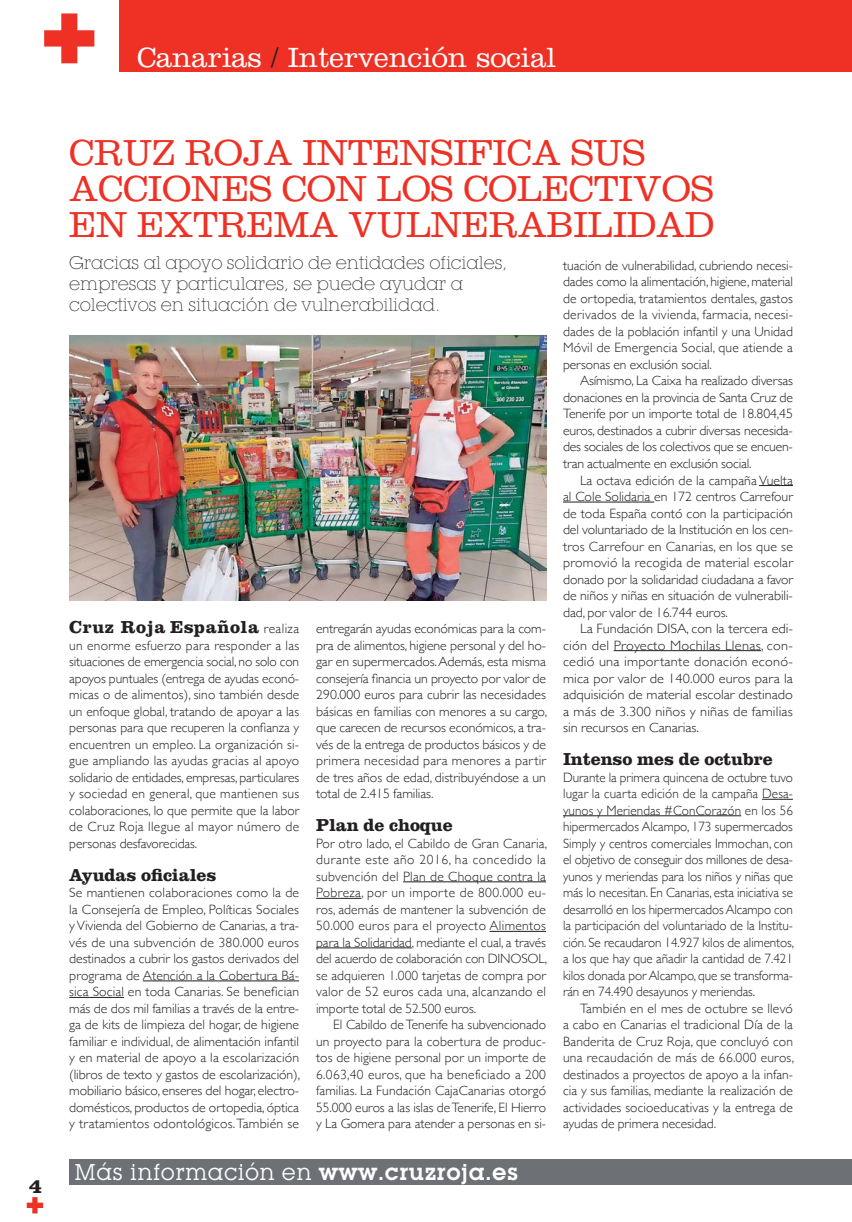
<style>
.page{position:relative;width:852px;height:1222px;background:#fff}
.page>*{position:absolute;margin:0;border:0;box-sizing:border-box;transform-origin:0 0}
.t1{font:300 37.5px/36px "Clarendon";letter-spacing:-.005em;color:#ee3124}
.t2{font:300 28.8px "Clarendon";color:#fff}
.t3{font:22.5px "Lubalin Graph IT Cby BT";letter-spacing:.02em;color:#fff}
.t4{font:700 21px "Clarendon";color:#231f20}
.t5{font:300 18px/21px "Lubalin Graph IT Cby BT Xtra";letter-spacing:-.005em;color:#231f20}
.t6{font:700 18px "Clarendon";letter-spacing:-.005em;color:#231f20}
.t7{font:700 18px "Clarendon";letter-spacing:.03em;color:#231f20}
.t8{font:300 13.5px/16.5px "Gill Sans";letter-spacing:-.005em;color:#231f20;text-align:justify}
.t9{font:300 13.5px/16.5px "Gill Sans";letter-spacing:-.005em;color:#231f20;text-align:justify;scale:1.06 1}
.s1{color:#231f20}
.s2{font-family:"Gill Sans";font-weight:300;font-size:13.5px}
.s3{font-weight:600}
</style>
<div class="page">
<svg style="left:27px;top:1197px;width:16px;height:16px"></svg>
<div style="left:119px;top:0;width:732px;height:72px;background:#ee3124"></div>
<svg style="left:44px;top:13px;width:50px;height:50px"></svg>
<div style="left:69px;top:1159px;width:782px;height:25px;background:#6d7075"></div>
<hr style="left:143px;top:980px;width:156px;height:1px;background:#231f20">
<hr style="left:69px;top:996px;width:55px;height:1px;background:#231f20">
<hr style="left:403px;top:881px;width:142px;height:1px;background:#231f20">
<hr style="left:316px;top:897px;width:45px;height:1px;background:#231f20">
<hr style="left:489px;top:930px;width:56px;height:1px;background:#231f20">
<hr style="left:316px;top:947px;width:95px;height:1px;background:#231f20">
<hr style="left:758px;top:485px;width:34px;height:1px;background:#231f20">
<hr style="left:562px;top:501px;width:91px;height:1px;background:#231f20">
<hr style="left:613px;top:650px;width:147px;height:1px;background:#231f20">
<hr style="left:761px;top:798px;width:31px;height:1px;background:#231f20">
<hr style="left:562px;top:815px;width:178px;height:1px;background:#231f20">
<img style="left:69px;top:336px;width:476px;height:264px">
<h2 class="t2" style="left:137px;top:46px;width:420px">Canarias <span class="s1">/</span> Intervención social</h2>
<h3 class="t4" style="left:29px;top:1177px;width:14px">4</h3>
<h1 class="t1" style="left:69px;top:137px;width:646px">CRUZ ROJA INTENSIFICA SUS<br>ACCIONES CON LOS COLECTIVOS<br>EN EXTREMA VULNERABILIDAD</h1>
<h3 class="t5" style="left:69px;top:254px;width:439px">Gracias al apoyo solidario de entidades oficiales, empresas y particulares, se puede ayudar a colectivos en situación de vulnerabilidad.</h3>
<h3 class="t7" style="left:69px;top:620px;width:231px">Cruz Roja Española <span class="s2">realiza</span></h3>
<p class="t8" style="left:69px;top:636px;width:231px">un enorme esfuerzo para responder a las situaciones de emergencia social, no solo con apoyos puntuales (entrega de ayudas econó&shy;micas o de alimentos), sino también desde un enfoque global, tratando de apoyar a las personas para que recuperen la confianza y encuentren un empleo. La organización si&shy;gue ampliando las ayudas gracias al apoyo solidario de entidades, empresas, particulares y sociedad en general, que mantienen sus colaboraciones, lo que permite que la labor de Cruz Roja llegue al mayor número de personas desfavorecidas.</p>
<h3 class="t6" style="left:69px;top:867px;width:149px">Ayudas oficiales</h3>
<p class="t8" style="left:69px;top:884px;width:232px">Se mantienen colaboraciones como la de la Consejería de Empleo, Políticas Sociales y Vivienda del Gobierno de Canarias, a tra&shy;vés de una subvención de 380.000 euros destinados a cubrir los gastos derivados del programa de Atención a la Cobertura Bá&shy;sica Social en toda Canarias. Se benefician más de dos mil familias a través de la entre&shy;ga de kits de limpieza del hogar, de higiene familiar e individual, de alimentación infantil y en material de apoyo a la escolarización (libros de texto y gastos de escolarización), mobiliario básico, enseres del hogar, electro&shy;domésticos, productos de ortopedia, óptica y tratamientos odontológicos. También se</p>
<p class="t8" style="left:316px;top:620px;width:232px">entregarán ayudas económicas para la com&shy;pra de alimentos, higiene personal y del ho&shy;gar en supermercados. Además, esta misma consejería financia un proyecto por valor de 290.000 euros para cubrir las necesidades básicas en familias con menores a su cargo, que carecen de recursos económicos, a tra&shy;vés de la entrega de productos básicos y de primera necesidad para menores a partir de tres años de edad, distribuyéndose a un total de 2.415 familias.</p>
<h3 class="t6" style="left:316px;top:818px;width:138px">Plan de choque</h3>
<p class="t8" style="left:316px;top:834px;width:232px">Por otro lado, el Cabildo de Gran Canaria, durante este año 2016, ha concedido la subvención del Plan de Choque contra la Pobreza, por un importe de 800.000 eu&shy;ros, además de mantener la subvención de 50.000 euros para el proyecto Alimentos para la Solidaridad, mediante el cual, a través del acuerdo de colaboración con DINOSOL, se adquieren 1.000 tarjetas de compra por valor de 52 euros cada una, alcanzando el importe total de 52.500 euros.</p>
<p class="t8" style="left:316px;top:1016px;width:231px;text-indent:17px">El Cabildo de Tenerife ha subvencionado un proyecto para la cobertura de produc&shy;tos de higiene personal por un importe de 6.063,40 euros, que ha beneficiado a 200 familias. La Fundación CajaCanarias otorgó 55.000 euros a las islas de Tenerife, El Hierro y La Gomera para atender a personas en si-</p>
<h3 class="t3" style="left:75px;top:1163px;width:445px">Más información en <span class="s3">www.cruzroja.es</span></h3>
<p class="t8" style="left:562px;top:257px;width:231px">tuación de vulnerabilidad, cubriendo necesi&shy;dades como la alimentación, higiene, material de ortopedia, tratamientos dentales, gastos derivados de la vivienda, farmacia, necesi&shy;dades de la población infantil y una Unidad Móvil de Emergencia Social, que atiende a personas en exclusión social.</p>
<p class="t8" style="left:562px;top:372px;width:231px;text-indent:17px">Asímismo, La Caixa ha realizado diversas donaciones en la provincia de Santa Cruz de Tenerife por un importe total de 18.804,45 euros, destinados a cubrir diversas necesida&shy;des sociales de los colectivos que se encuen&shy;tran actualmente en exclusión social.</p>
<p class="t8" style="left:562px;top:471px;width:231px;text-indent:17px">La octava edición de la campaña Vuelta al Cole Solidaria en 172 centros Carrefour de toda España contó con la participación del voluntariado de la Institución en los cen&shy;tros Carrefour en Canarias, en los que se promovió la recogida de material escolar donado por la solidaridad ciudadana a favor de niños y niñas en situación de vulnerabili&shy;dad, por valor de 16.744 euros.</p>
<p class="t9" style="left:562px;top:620px;width:218px;text-indent:17px">La Fundación DISA, con la tercera edi&shy;ción del Proyecto Mochilas Llenas, con&shy;cedió una importante donación econó&shy;mica por valor de 140.000 euros para la adquisición de material escolar destinado a más de 3.300 niños y niñas de familias sin recursos en Canarias.</p>
<h3 class="t6" style="left:562px;top:752px;width:211px">Intenso mes de octubre</h3>
<p class="t8" style="left:562px;top:768px;width:232px">Durante la primera quincena de octubre tuvo lugar la cuarta edición de la campaña Desa&shy;yunos y Meriendas #ConCorazón en los 56 hipermercados Alcampo, 173 supermercados Simply y centros comerciales Immochan, con el objetivo de conseguir dos millones de desa&shy;yunos y meriendas para los niños y niñas que más lo necesitan. En Canarias, esta iniciativa se desarrolló en los hipermercados Alcampo con la participación del voluntariado de la Institu&shy;ción. Se recaudaron 14.927 kilos de alimentos, a los que hay que añadir la cantidad de 7.421 kilos donada por Alcampo, que se transforma&shy;rán en 74.490 desayunos y meriendas.</p>
<p class="t8" style="left:562px;top:999px;width:232px;text-indent:17px">También en el mes de octubre se llevó a cabo en Canarias el tradicional Día de la Banderita de Cruz Roja, que concluyó con una recaudación de más de 66.000 euros, destinados a proyectos de apoyo a la infan&shy;cia y sus familias, mediante la realización de actividades socioeducativas y la entrega de ayudas de primera necesidad.</p>
</div>
